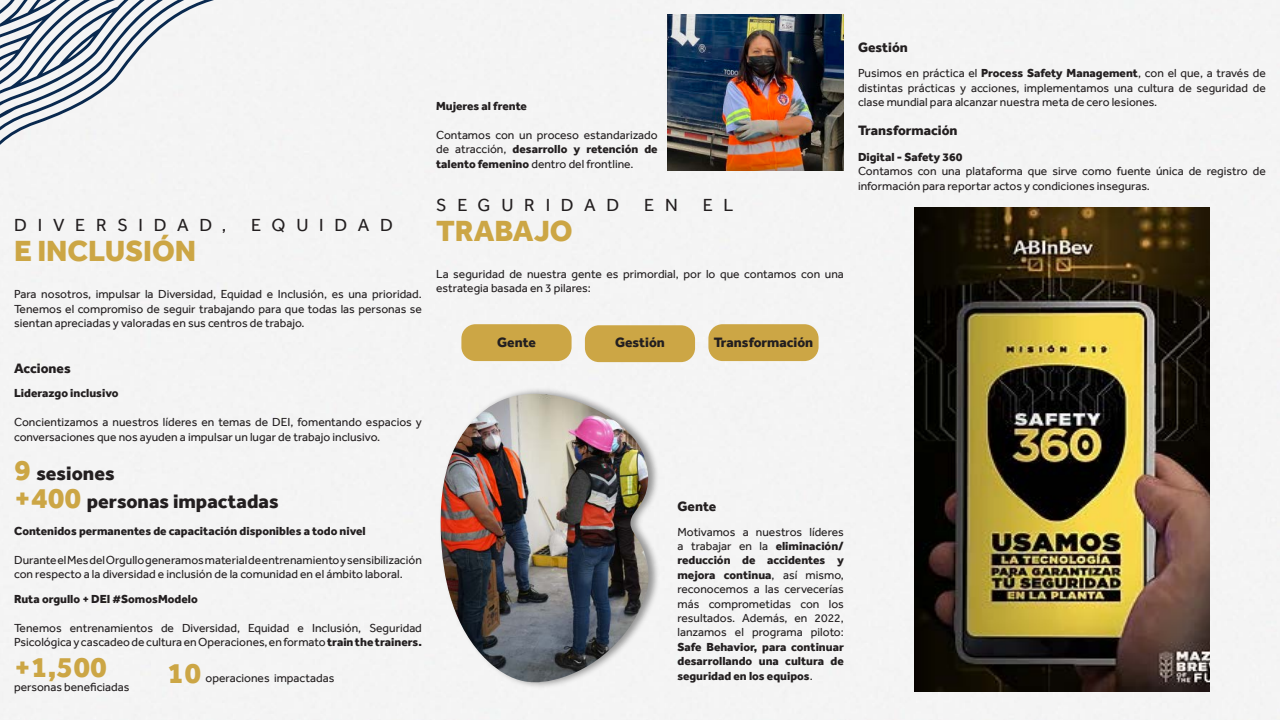
<style>
.page{position:relative;width:1280px;height:720px;background:#f4f4f4}
.page>*{position:absolute;margin:0;border:0;box-sizing:border-box;transform-origin:0 0}
.t1{font:800 30px "Effra";color:#cca645}
.t2{font:800 20px "Effra";color:#231f20}
.t3{font:18px "Effra";letter-spacing:.6em;color:#231f20}
.t4{font:800 14px "Effra";color:#231f20}
.t5{font:12px/14.4px "Effra";color:#231f20}
.t6{font:800 12px "Effra";color:#231f20}
.s1{font-size:30px;color:#cca645}
.s2{font-weight:800}
</style>
<div class="page">
<img style="left:914px;top:207px;width:296px;height:485px">
<img style="left:668px;top:15px;width:176px;height:155px">
<div style="left:461px;top:324px;width:111px;height:37px;background:#cca645;border-radius:14px"></div>
<div style="left:585px;top:325px;width:110px;height:37px;background:#cca645;border-radius:14px"></div>
<div style="left:708px;top:324px;width:111px;height:37px;background:#cca645;border-radius:14px"></div>
<img style="left:436px;top:386px;width:226px;height:305px">
<img style="left:440px;top:394px;width:212px;height:290px">
<svg style="left:1px;top:0;width:239px;height:156px;fill:#f4f4f4"></svg>
<p class="t3" style="left:14px;top:215px;width:214px">DIVERSIDAD,</p>
<p class="t3" style="left:251px;top:215px;width:143px">EQUIDAD</p>
<p class="t1" style="left:14px;top:233px;width:184px">E INCLUSIÓN</p>
<p class="t5" style="left:14px;top:287px;width:409px;text-align:justify">Para nosotros, impulsar la Diversidad, Equidad e Inclusión, es una prioridad.<br>Tenemos el compromiso de seguir trabajando para que todas las personas se sientan apreciadas y valoradas en sus centros de trabajo.</p>
<p class="t4" style="left:14px;top:360px;width:58px">Acciones</p>
<p class="t6" style="left:14px;top:386px;width:106px">Liderazgo inclusivo</p>
<p class="t5" style="left:14px;top:415px;width:409px">Concientizamos a nuestros líderes en temas de DEI, fomentando espacios y conversaciones que nos ayuden a impulsar un lugar de trabajo inclusivo.</p>
<p class="t2" style="left:14px;top:462px;width:102px"><span class="s1">9</span> sesiones</p>
<p class="t2" style="left:14px;top:489px;width:266px"><span class="s1">+400</span> personas impactadas</p>
<p class="t6" style="left:14px;top:524px;width:353px">Contenidos permanentes de capacitación disponibles a todo nivel</p>
<p class="t5" style="left:14px;top:553px;width:409px">Durante el Mes del Orgullo generamos material de entrenamiento y sensibilización con respecto a la diversidad e inclusión de la comunidad en el ámbito laboral.</p>
<p class="t6" style="left:14px;top:592px;width:185px">Ruta orgullo + DEI #SomosModelo</p>
<p class="t5" style="left:14px;top:621px;width:409px">Tenemos entrenamientos de Diversidad, Equidad e Inclusión, Seguridad<br>Psicológica y cascadeo de cultura en Operaciones, en formato <span class="s2">train the trainers.</span></p>
<p class="t1" style="left:14px;top:649px;width:94px">+1,500</p>
<p class="t5" style="left:14px;top:680px;width:117px">personas beneficiadas</p>
<p class="t1" style="left:168px;top:655px;width:35px">10</p>
<p class="t5" style="left:206px;top:671px;width:130px">operaciones impactadas</p>
<p class="t6" style="left:436px;top:99px;width:92px">Mujeres al frente</p>
<p class="t5" style="left:436px;top:128px;width:223px;text-align:justify">Contamos con un proceso estandarizado de atracción, <span class="s2">desarrollo y retención de talento femenino</span> dentro del frontline.</p>
<p class="t3" style="left:436px;top:194px;width:185px">SEGURIDAD</p>
<p class="t3" style="left:644px;top:194px;width:35px">E N</p>
<p class="t3" style="left:703px;top:194px;width:32px">E L</p>
<p class="t1" style="left:436px;top:213px;width:138px">TRABAJO</p>
<p class="t5" style="left:436px;top:266px;width:409px">La seguridad de nuestra gente es primordial, por lo que contamos con una estrategia basada en 3 pilares:</p>
<p class="t4" style="left:497px;top:334px;width:40px">Gente</p>
<p class="t4" style="left:615px;top:334px;width:51px">Gestión</p>
<p class="t4" style="left:714px;top:334px;width:101px">Transformación</p>
<p class="t4" style="left:677px;top:498px;width:40px">Gente</p>
<p class="t5" style="left:677px;top:524px;width:168px;text-align:justify">Motivamos a nuestros líderes a trabajar en la <span class="s2">eliminación/ reducción de accidentes y mejora continua</span>, así mismo, reconocemos a las cervecerías más comprometidas con los resultados. Además, en 2022, lanzamos el programa piloto:<br><span class="s2">Safe Behavior, para continuar desarrollando una cultura de seguridad en los equipos</span>.</p>
<p class="t4" style="left:858px;top:39px;width:51px">Gestión</p>
<p class="t5" style="left:858px;top:66px;width:409px;text-align:justify">Pusimos en práctica el <span class="s2">Process Safety Management</span>, con el que, a través de distintas prácticas y acciones, implementamos una cultura de seguridad de clase mundial para alcanzar nuestra meta de cero lesiones.</p>
<p class="t4" style="left:858px;top:122px;width:101px">Transformación</p>
<p class="t6" style="left:858px;top:150px;width:106px">Digital - Safety 360</p>
<p class="t5" style="left:858px;top:164px;width:409px">Contamos con una plataforma que sirve como fuente única de registro de información para reportar actos y condiciones inseguras.</p>
</div>
